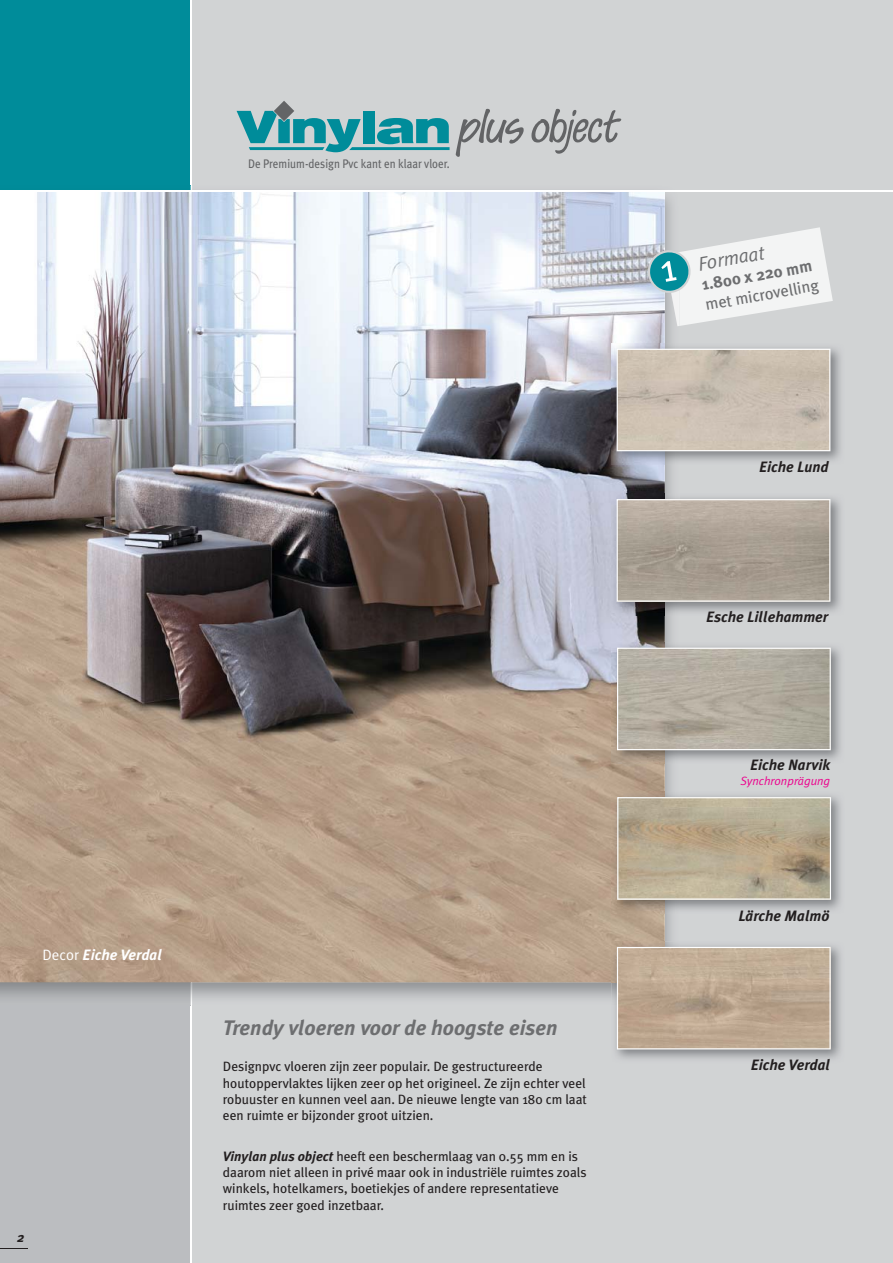
<style>
.page{position:relative;width:893px;height:1263px;background:#d1d3d4}
.page>*{position:absolute;margin:0;border:0;box-sizing:border-box;transform-origin:0 0}
.t1{font:italic 700 21px "Meta Plus";color:#6d6e70}
.t2{font:italic 19.5px "Meta Plus Normal";color:#6d6e70}
.t3{font:16.5px "Meta Plus";color:#6d6e70}
.t4{font:700 16.5px "Meta Plus";color:#6d6e70}
.t5{font:italic 700 15px "Meta Plus";color:#231f20}
.t6{font:italic 700 15px "Meta Plus";color:#fff}
.t7{font:13.5px/16.2px "Meta Plus";color:#231f20}
.t8{font:italic 700 13.5px "Meta Plus";color:#231f20}
.t9{font:12.45px "Meta Plus";color:#636466;scale:.89 1}
.t10{font:italic 12px "Meta Plus Normal";color:#ec008c}
.s1{font-family:"Meta Plus Normal";font-weight:400;font-style:normal}
.s2{font-weight:700;font-style:italic}
</style>
<div class="page">
<div style="left:0;top:176px;width:191px;height:1087px;background:#bbbdc0"></div>
<div style="left:0;top:0;width:191px;height:191px;background:#008c9a"></div>
<svg style="left:0;top:1248px;width:28px;height:1px"></svg>
<hr style="left:191px;top:0;width:1px;height:1263px;background:#fff">
<img style="left:0;top:982px;width:191px;height:23px">
<img style="left:0;top:192px;width:665px;height:790px">
<svg style="left:237px;top:101px;width:213px;height:51px"></svg>
<svg style="left:456px;top:109px;width:68px;height:48px"></svg>
<svg style="left:531px;top:109px;width:90px;height:45px"></svg>
<hr style="left:0;top:190px;width:893px;height:2px;background:#fff">
<svg style="left:646px;top:227px;width:187px;height:99px"></svg>
<img style="left:611px;top:343px;width:230px;height:122px">
<svg style="left:617px;top:349px;width:213px;height:102px;background:#cbc0b2"></svg>
<img style="left:611px;top:494px;width:230px;height:121px">
<svg style="left:617px;top:499px;width:213px;height:103px;background:#ada397"></svg>
<img style="left:612px;top:792px;width:229px;height:121px">
<svg style="left:617px;top:797px;width:214px;height:103px;background:#b8ab92"></svg>
<img style="left:611px;top:642px;width:230px;height:122px">
<svg style="left:617px;top:648px;width:214px;height:102px;background:#b4aea1"></svg>
<img style="left:615px;top:945px;width:226px;height:114px">
<img style="left:611px;top:941px;width:68px;height:64px">
<img style="left:611px;top:941px;width:54px;height:41px">
<svg style="left:617px;top:947px;width:214px;height:102px;background:#bfaa94"></svg>
<p class="t9" style="left:248px;top:158px;width:228px">De Premium-design Pvc kant en klaar vloer.</p>
<p class="t6" style="left:43px;top:949px;width:121px"><span class="s1">Decor</span> Eiche Verdal</p>
<p class="t8" style="left:17px;top:1231px;width:9px">2</p>
<h1 class="t1" style="left:223px;top:1019px;width:336px">Trendy vloeren voor de hoogste eisen</h1>
<p class="t7" style="left:223px;top:1059px;width:366px">Designpvc vloeren zijn zeer populair. De gestructureerde houtoppervlaktes lijken zeer op het origineel. Ze zijn echter veel robuuster en kunnen veel aan. De nieuwe lengte van 180 cm laat een ruimte er bijzonder groot uitzien.</p>
<p class="t7" style="left:223px;top:1148px;width:365px"><span class="s2">Vinylan plus object</span> heeft een beschermlaag van 0.55 mm en is daarom niet alleen in privé maar ook in industriële ruimtes zoals winkels, hotelkamers, boetiekjes of andere representatieve ruimtes zeer goed inzetbaar.</p>
<h2 class="t2" style="left:697px;top:256px;width:68px;rotate:-10deg">Formaat</h2>
<p class="t4" style="left:701px;top:278px;width:113px;rotate:-10deg">1.800 x 220 mm</p>
<p class="t3" style="left:704px;top:297px;width:116px;rotate:-10deg">met microvelling</p>
<p class="t5" style="left:759px;top:461px;width:71px">Eiche Lund</p>
<p class="t5" style="left:706px;top:610px;width:124px">Esche Lillehammer</p>
<p class="t5" style="left:750px;top:759px;width:82px">Eiche Narvik</p>
<p class="t10" style="left:740px;top:776px;width:91px">Synchronprägung</p>
<p class="t5" style="left:738px;top:909px;width:93px">Lärche Malmö</p>
<p class="t5" style="left:751px;top:1058px;width:81px">Eiche Verdal</p>
</div>
